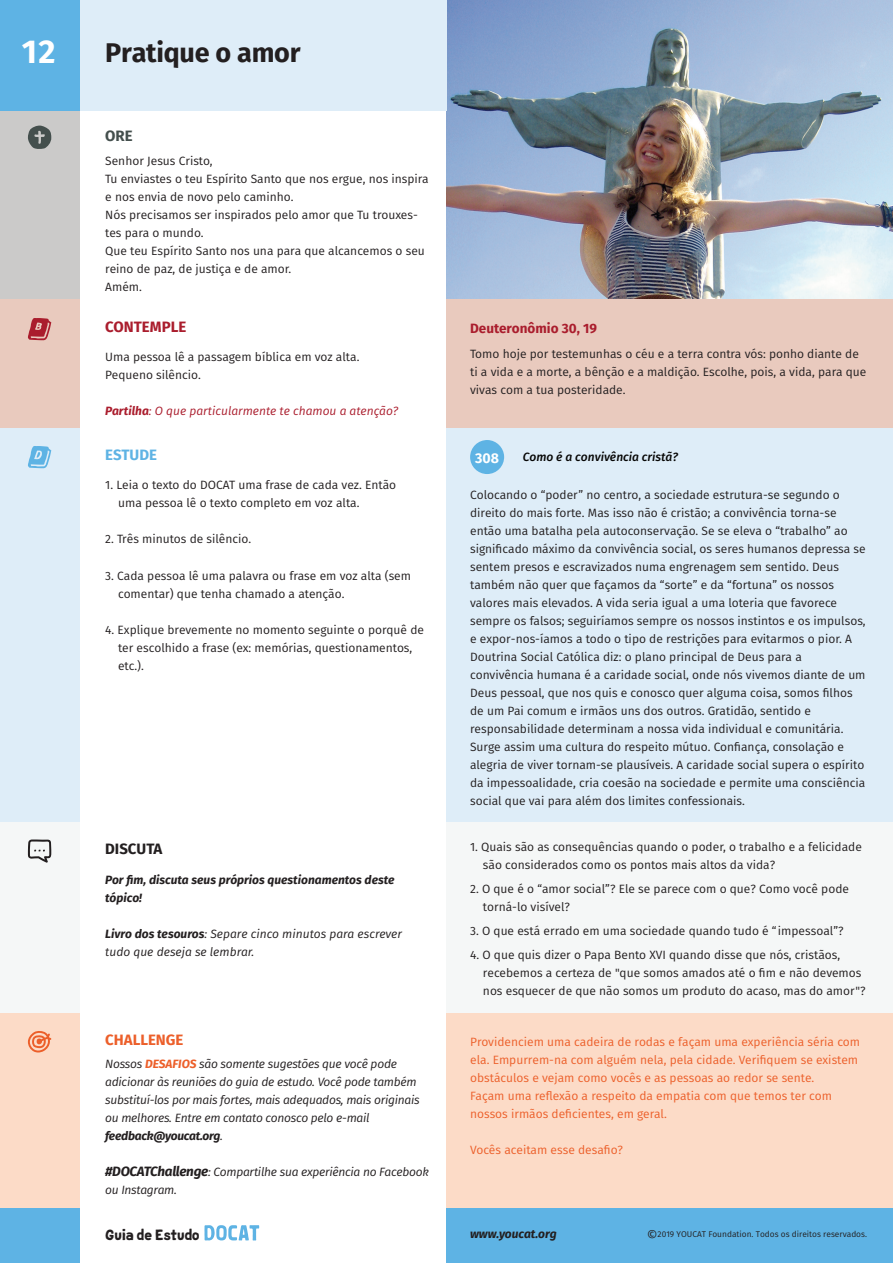
<style>
.page{position:relative;width:893px;height:1263px;background:#fff}
.page>*{position:absolute;margin:0;border:0;box-sizing:border-box;transform-origin:0 0}
.t1{font:700 33px "Fira Sans";color:#fff}
.t2{font:700 27px "Fira Sans";letter-spacing:-.01em;color:#231f20}
.t3{font:700 15px "Fira Sans";color:#aa1d2d}
.t4{font:700 15px "Fira Sans";color:#ec5f2a}
.t5{font:700 15px "Fira Sans";color:#231f20}
.t6{font:700 15px "Fira Sans";color:#5eb3e4}
.t7{font:700 15px "Fira Sans";color:#444f4d}
.t8{font:900 14.85px "Rockster";color:#231f20}
.t9{font:700 14.1px "Fira Sans";color:#fff}
.t10{font:700 13.5px "Fira Sans";color:#aa1d2d}
.t11{font:12px/18px "Fira Sans";color:#231f20}
.t12{font:12px/18px "Fira Sans";color:#ec5f2a}
.t13{font:italic 12px/18px "Fira Sans";letter-spacing:-.02em;color:#231f20}
.t14{font:italic 12px/18px "Fira Sans";color:#231f20}
.t15{font:italic 700 12px/18px "Fira Sans";color:#231f20}
.t16{font:italic 12px "Fira Sans";color:#aa1d2d}
.t17{font:italic 500 12px "Fira Sans";color:#050504}
.t18{font:8.4px "Fira Sans";color:#231f20}
.s1{font-weight:700}
.s2{font-weight:700;color:#ec5f2a}
.s3{font-weight:700;font-size:13.5px}
.s4{font-size:13.5px}
</style>
<div class="page">
<div style="left:446px;top:1207px;width:447px;height:56px;background:#5eb3e4"></div>
<div style="left:0;top:1207px;width:79px;height:56px;background:#5eb3e4"></div>
<img style="left:446px;top:0;width:447px;height:300px">
<div style="left:0;top:428px;width:79px;height:394px;background:#deedf8"></div>
<div style="left:446px;top:428px;width:447px;height:394px;background:#deedf8"></div>
<svg style="left:28px;top:446px;width:23px;height:22px"></svg>
<div style="left:470px;top:440px;width:34px;height:34px;background:#5eb3e4;border-radius:50%"></div>
<div style="left:79px;top:0;width:367px;height:111px;background:#deedf8"></div>
<div style="left:0;top:822px;width:79px;height:191px;background:#f5f7f7"></div>
<div style="left:446px;top:822px;width:447px;height:191px;background:#f5f7f7"></div>
<svg style="left:204px;top:1225px;width:55px;height:15px"></svg>
<div style="left:0;top:0;width:79px;height:111px;background:#5eb3e4"></div>
<div style="left:0;top:111px;width:79px;height:189px;background:#cbcac9"></div>
<div style="left:446px;top:300px;width:447px;height:128px;background:#e9cabe"></div>
<div style="left:0;top:300px;width:79px;height:128px;background:#e9cabe"></div>
<svg style="left:28px;top:126px;width:23px;height:23px"></svg>
<svg style="left:28px;top:318px;width:23px;height:23px"></svg>
<svg style="left:28px;top:839px;width:23px;height:24px"></svg>
<div style="left:0;top:1013px;width:79px;height:194px;background:#fcdbc7"></div>
<div style="left:446px;top:1013px;width:447px;height:194px;background:#fcdbc7"></div>
<svg style="left:28px;top:1031px;width:23px;height:21px"></svg>
<h1 class="t1" style="left:22px;top:24px;width:35px">12</h1>
<h2 class="t2" style="left:105px;top:30px;width:197px">Pratique o amor</h2>
<p class="t7" style="left:105px;top:123px;width:29px">ORE</p>
<p class="t11" style="left:105px;top:152px;width:325px">Senhor Jesus Cristo,<br>Tu enviastes o teu Espírito Santo que nos ergue, nos inspira e nos envia de novo pelo caminho.<br>Nós precisamos ser inspirados pelo amor que Tu trouxes&shy;tes para o mundo.<br>Que teu Espírito Santo nos una para que alcancemos o seu reino de paz, de justiça e de amor.<br>Amém.</p>
<p class="t3" style="left:105px;top:315px;width:83px">CONTEMPLE</p>
<p class="t11" style="left:105px;top:347px;width:256px">Uma pessoa lê a passagem bíblica em voz alta.<br>Pequeno silêncio.</p>
<p class="t16" style="left:105px;top:401px;width:294px"><span class="s1">Partilha</span>: O que particularmente te chamou a atenção?</p>
<p class="t10" style="left:470px;top:317px;width:128px">Deuteronômio 30, 19</p>
<p class="t11" style="left:470px;top:344px;width:398px">Tomo hoje por testemunhas o céu e a terra contra vós: ponho diante de ti a vida e a morte, a bênção e a maldição. Escolhe, pois, a vida, para que vivas com a tua posteridade.</p>
<p class="t6" style="left:105px;top:443px;width:53px">ESTUDE</p>
<p class="t9" style="left:475px;top:446px;width:25px">308</p>
<p class="t17" style="left:523px;top:447px;width:157px">Como é a convivência cristã?</p>
<p class="t11" style="left:118px;top:476px;width:280px;text-indent:-13px">1. Leia o texto do DOCAT uma frase de cada vez. Então uma pessoa lê o texto completo em voz alta.</p>
<p class="t11" style="left:105px;top:530px;width:147px">2. Três minutos de silêncio.</p>
<p class="t11" style="left:118px;top:566px;width:295px;text-indent:-13px">3. Cada pessoa lê uma palavra ou frase em voz alta (sem comentar) que tenha chamado a atenção.</p>
<p class="t11" style="left:118px;top:620px;width:307px;text-indent:-13px">4. Explique brevemente no momento seguinte o porquê de ter escolhido a frase (ex: memórias, questionamentos, etc.).</p>
<p class="t11" style="left:470px;top:485px;width:397px">Colocando o “poder” no centro, a sociedade estrutura-se segundo o direito do mais forte. Mas isso não é cristão; a convivência torna-se então uma batalha pela autoconservação. Se se eleva o “trabalho” ao significado máximo da convivência social, os seres humanos depressa se sentem presos e escravizados numa engrenagem sem sentido. Deus também não quer que façamos da “sorte” e da “fortuna” os nossos valores mais elevados. A vida seria igual a uma loteria que favorece sempre os falsos; seguiríamos sempre os nossos instintos e os impulsos, e expor-nos-íamos a todo o tipo de restrições para evitarmos o pior. A Doutrina Social Católica diz: o plano principal de Deus para a convivência humana é a caridade social, onde nós vivemos diante de um Deus pessoal, que nos quis e conosco quer alguma coisa, somos filhos de um Pai comum e irmãos uns dos outros. Gratidão, sentido e responsabilidade determinam a nossa vida individual e comunitária.<br>Surge assim uma cultura do respeito mútuo. Confiança, consolação e alegria de viver tornam-se plausíveis. A caridade social supera o espírito da impessoalidade, cria coesão na sociedade e permite uma consciência social que vai para além dos limites confessionais.</p>
<p class="t5" style="left:105px;top:836px;width:59px">DISCUTA</p>
<p class="t11" style="left:483px;top:837px;width:380px;text-indent:-13px">1. Quais são as consequências quando o poder, o trabalho e a felicidade são considerados como os pontos mais altos da vida?</p>
<p class="t11" style="left:483px;top:879px;width:368px;text-indent:-13px">2. O que é o “amor social”? Ele se parece com o que? Como você pode torná-lo visível?</p>
<p class="t11" style="left:470px;top:921px;width:375px">3. O que está errado em uma sociedade quando tudo é “impessoal”?</p>
<p class="t11" style="left:483px;top:945px;width:384px;text-indent:-13px">4. O que quis dizer o Papa Bento XVI quando disse que nós, cristãos, recebemos a certeza de "que somos amados até o fim e não devemos nos esquecer de que não somos um produto do acaso, mas do amor"?</p>
<p class="t12" style="left:470px;top:1032px;width:392px">Providenciem uma cadeira de rodas e façam uma experiência séria com ela. Empurrem-na com alguém nela, pela cidade. Verifiquem se existem obstáculos e vejam como vocês e as pessoas ao redor se sente.<br>Façam uma reflexão a respeito da empatia com que temos ter com nossos irmãos deficientes, em geral.</p>
<p class="t12" style="left:470px;top:1140px;width:154px">Vocês aceitam esse desafio?</p>
<p class="t15" style="left:105px;top:869px;width:291px">Por fim, discuta seus próprios questionamentos deste tópico!</p>
<p class="t14" style="left:105px;top:924px;width:298px"><span class="s1">Livro dos tesouros</span>: Separe cinco minutos para escrever tudo que deseja se lembrar.</p>
<p class="t4" style="left:105px;top:1027px;width:80px">CHALLENGE</p>
<p class="t13" style="left:105px;top:1055px;width:316px">Nossos <span class="s2">DESAFIOS</span> são somente sugestões que você pode adicionar às reuniões do guia de estudo. Você pode também substituí-los por mais fortes, mais adequados, mais originais ou melhores. Entre em contato conosco pelo e-mail <span class="s1">feedback@youcat.org</span>.</p>
<p class="t13" style="left:105px;top:1163px;width:325px"><span class="s3">#DOCATChallenge</span>: Compartilhe sua experiência no Facebook ou Instagram.</p>
<p class="t8" style="left:105px;top:1224px;width:96px">Guia de Estudo</p>
<p class="t18" style="left:647px;top:1228px;width:222px"><span class="s4">©</span>2019 YOUCAT Foundation. Todos os direitos reservados.</p>
<p class="t15" style="left:470px;top:1224px;width:88px">www.youcat.org</p>
</div>
